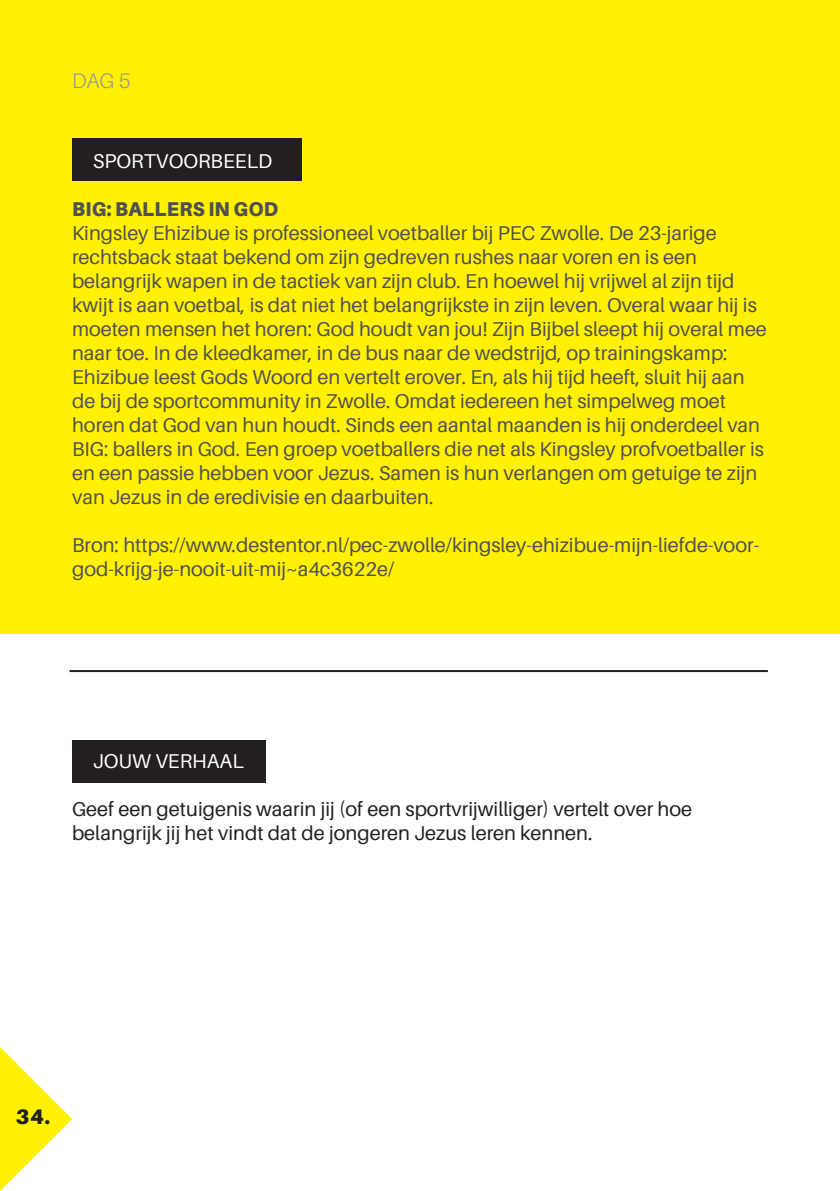
<style>
.page{position:relative;width:840px;height:1191px;background:#fff}
.page>*{position:absolute;margin:0;border:0;box-sizing:border-box;transform-origin:0 0}
.t1{font:300 21px "Aileron";color:#939598}
.t2{font:900 21px "Aileron";color:#231f20}
.t3{font:20px/24px "Aileron";color:#505052}
.t4{font:20px/24px "Aileron";color:#231f20}
.t5{font:20px "Aileron";color:#fff}
.t6{font:900 20px "Aileron";letter-spacing:.01em;color:#505052;scale:.96 1}
</style>
<div class="page">
<svg style="left:0;top:1047px;width:72px;height:144px"></svg>
<div style="left:0;top:0;width:839px;height:634px;background:#fff101"></div>
<div style="left:72px;top:139px;width:229px;height:42px;background:#231f20"></div>
<div style="left:72px;top:740px;width:193px;height:42px;background:#231f20"></div>
<hr style="left:69px;top:670px;width:698px;height:2px;background:#231f20">
<p class="t1" style="left:72px;top:69px;width:60px">DAG 5</p>
<p class="t5" style="left:93px;top:150px;width:181px">SPORTVOORBEELD</p>
<p class="t6" style="left:72px;top:197px;width:216px">BIG: BALLERS IN GOD</p>
<p class="t3" style="left:72px;top:221px;width:696px">Kingsley Ehizibue is professioneel voetballer bij PEC Zwolle. De 23-jarige rechtsback staat bekend om zijn gedreven rushes naar voren en is een belangrijk wapen in de tactiek van zijn club. En hoewel hij vrijwel al zijn tijd kwijt is aan voetbal, is dat niet het belangrijkste in zijn leven. Overal waar hij is moeten mensen het horen: God houdt van jou! Zijn Bijbel sleept hij overal mee naar toe. In de kleedkamer, in de bus naar de wedstrijd, op trainingskamp:<br>Ehizibue leest Gods Woord en vertelt erover. En, als hij tijd heeft, sluit hij aan de bij de sportcommunity in Zwolle. Omdat iedereen het simpelweg moet horen dat God van hun houdt. Sinds een aantal maanden is hij onderdeel van BIG: ballers in God. Een groep voetballers die net als Kingsley profvoetballer is en een passie hebben voor Jezus. Samen is hun verlangen om getuige te zijn van Jezus in de eredivisie en daarbuiten.</p>
<p class="t3" style="left:72px;top:533px;width:688px">Bron: https://www.destentor.nl/pec-zwolle/kingsley-ehizibue-mijn-liefde-voor&shy;god-krijg-je-nooit-uit-mij~a4c3622e/</p>
<p class="t5" style="left:93px;top:750px;width:152px">JOUW VERHAAL</p>
<p class="t4" style="left:72px;top:797px;width:621px">Geef een getuigenis waarin jij (of een sportvrijwilliger) vertelt over hoe belangrijk jij het vindt dat de jongeren Jezus leren kennen.</p>
<p class="t2" style="left:16px;top:1104px;width:36px">34.</p>
</div>
